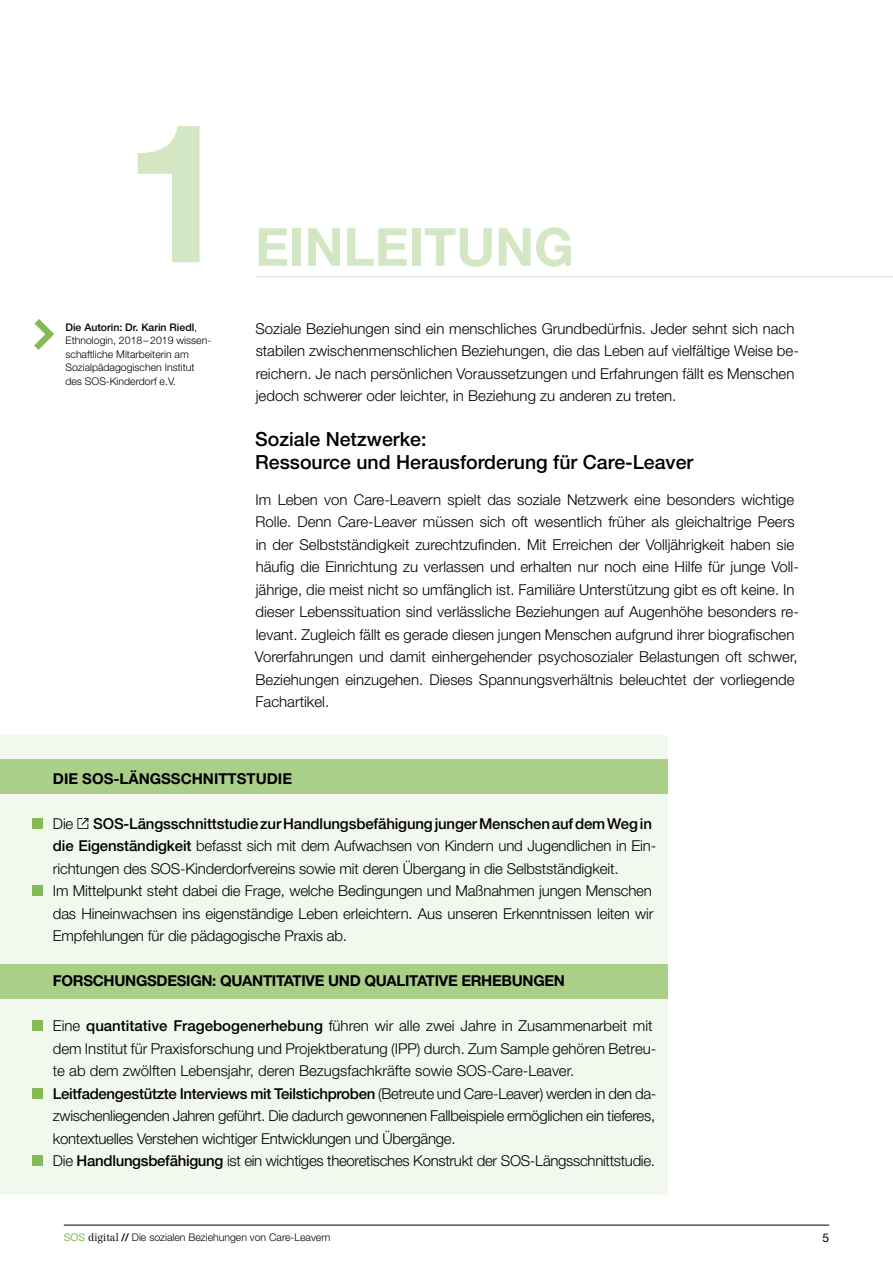
<style>
.page{position:relative;width:893px;height:1263px;background:#fff}
.page>*{position:absolute;margin:0;border:0;box-sizing:border-box;transform-origin:0 0}
.t1{font:700 194.4px "Helvetica Neue LT Std";color:#d4e7c4}
.t2{font:700 52.5px "Helvetica Neue LT Std";color:#d4e7c4}
.t3{font:500 19.5px/22.5px "Helvetica Neue LT Std";color:#000}
.t4{font:300 15px/22.5px "Helvetica Neue LT Std";color:#000}
.t5{font:300 15px/22.5px "Helvetica Neue LT Std";letter-spacing:-.02em;color:#000}
.t6{font:700 15px "Helvetica Neue LT Std";letter-spacing:-.02em;color:#000}
.t7{font:700 15px "Helvetica Neue LT Std";color:#000}
.t8{font:12px "Helvetica Neue LT Std";color:#000}
.t9{font:300 10.5px/13.5px "Helvetica Neue LT Std";color:#000}
.s1{font-weight:500}
.s2{font-weight:400;color:#84bb55}
.s3{font-family:"Centennial LT Std"}
</style>
<div class="page">
<hr style="left:255px;top:276px;width:638px;height:1px;background:#d4e7c4">
<svg style="left:34px;top:319px;width:20px;height:31px"></svg>
<div style="left:0;top:736px;width:668px;height:459px;background:#f3f8ee"></div>
<div style="left:0;top:759px;width:668px;height:34px;background:#a9cf88"></div>
<div style="left:0;top:964px;width:668px;height:34px;background:#a9cf88"></div>
<div style="left:32px;top:818px;width:11px;height:11px;background:#84bb55"></div>
<div style="left:32px;top:885px;width:11px;height:11px;background:#84bb55"></div>
<div style="left:32px;top:1020px;width:11px;height:11px;background:#84bb55"></div>
<div style="left:32px;top:1088px;width:11px;height:11px;background:#84bb55"></div>
<div style="left:32px;top:1155px;width:11px;height:11px;background:#84bb55"></div>
<svg style="left:77px;top:818px;width:12px;height:11px"></svg>
<hr style="left:64px;top:1225px;width:765px;height:1px;background:#000">
<h1 class="t1" style="left:123px;top:73px;width:110px">1</h1>
<p class="t9" style="left:65px;top:320px;width:147px"><span class="s1">Die Autorin: Dr. Karin Riedl</span>,<br>Ethnologin, 2018–2019 wissen&shy;schaftliche Mitarbeiterin am<br>Sozialpädagogischen Institut des SOS-Kinderdorf e.V.</p>
<h2 class="t2" style="left:255px;top:215px;width:320px">EINLEITUNG</h2>
<p class="t4" style="left:256px;top:317px;width:545px">Soziale Beziehungen sind ein menschliches Grundbedürfnis. Jeder sehnt sich nach stabilen zwischenmenschlichen Beziehungen, die das Leben auf vielfältige Weise be&shy;reichern. Je nach persönlichen Voraussetzungen und Erfahrungen fällt es Menschen jedoch schwerer oder leichter, in Beziehung zu anderen zu treten.</p>
<h3 class="t3" style="left:255px;top:428px;width:440px">Soziale Netzwerke:<br>Ressource und Herausforderung für Care-Leaver</h3>
<p class="t4" style="left:255px;top:488px;width:545px">Im Leben von Care-Leavern spielt das soziale Netzwerk eine besonders wichtige Rolle. Denn Care-Leaver müssen sich oft wesentlich früher als gleichaltrige Peers in der Selbstständigkeit zurechtzufinden. Mit Erreichen der Volljährigkeit haben sie häufig die Einrichtung zu verlassen und erhalten nur noch eine Hilfe für junge Voll&shy;jährige, die meist nicht so umfänglich ist. Familiäre Unterstützung gibt es oft keine. In dieser Lebenssituation sind verlässliche Beziehungen auf Augenhöhe besonders re&shy;levant. Zugleich fällt es gerade diesen jungen Menschen aufgrund ihrer biografischen Vorerfahrungen und damit einhergehender psychosozialer Belastungen oft schwer, Beziehungen einzugehen. Dieses Spannungsverhältnis beleuchtet der vorliegende Fachartikel.</p>
<p class="t7" style="left:53px;top:769px;width:241px">DIE SOS-LÄNGSSCHNITTSTUDIE</p>
<p class="t4" style="left:53px;top:812px;width:22px">Die</p>
<p class="t4" style="left:53px;top:812px;width:605px;text-indent:40px"><span class="s1">SOS-Längsschnittstudie zur Handlungsbefähigung junger Menschen auf dem Weg in die Eigenständigkeit</span> befasst sich mit dem Aufwachsen von Kindern und Jugendlichen in Ein&shy;richtungen des SOS-Kinderdorfvereins sowie mit deren Übergang in die Selbstständigkeit.<br>Im Mittelpunkt steht dabei die Frage, welche Bedingungen und Maßnahmen jungen Menschen das Hineinwachsen ins eigenständige Leben erleichtern. Aus unseren Erkenntnissen leiten wir Empfehlungen für die pädagogische Praxis ab.</p>
<p class="t6" style="left:53px;top:971px;width:514px">FORSCHUNGSDESIGN: QUANTITATIVE UND QUALITATIVE ERHEBUNGEN</p>
<p class="t5" style="left:53px;top:1014px;width:605px">Eine <span class="s1">quantitative Fragebogenerhebung</span> führen wir alle zwei Jahre in Zusammenarbeit mit dem Institut für Praxisforschung und Projektberatung (IPP) durch. Zum Sample gehören Betreu&shy;te ab dem zwölften Lebensjahr, deren Bezugsfachkräfte sowie SOS-Care-Leaver.<br><span class="s1">Leitfadengestützte Interviews mit Teilstichproben</span> (Betreute und Care-Leaver) werden in den da&shy;zwischenliegenden Jahren geführt. Die dadurch gewonnenen Fallbeispiele ermöglichen ein tieferes, kontextuelles Verstehen wichtiger Entwicklungen und Übergänge.<br>Die <span class="s1">Handlungsbefähigung</span> ist ein wichtiges theoretisches Konstrukt der SOS-Längsschnittstudie.</p>
<p class="t9" style="left:64px;top:1231px;width:268px"><span class="s2">SOS</span> <span class="s3">digital</span> <span class="s1">//</span> Die sozialen Beziehungen von Care-Leavern</p>
<p class="t8" style="left:822px;top:1230px;width:8px">5</p>
</div>
